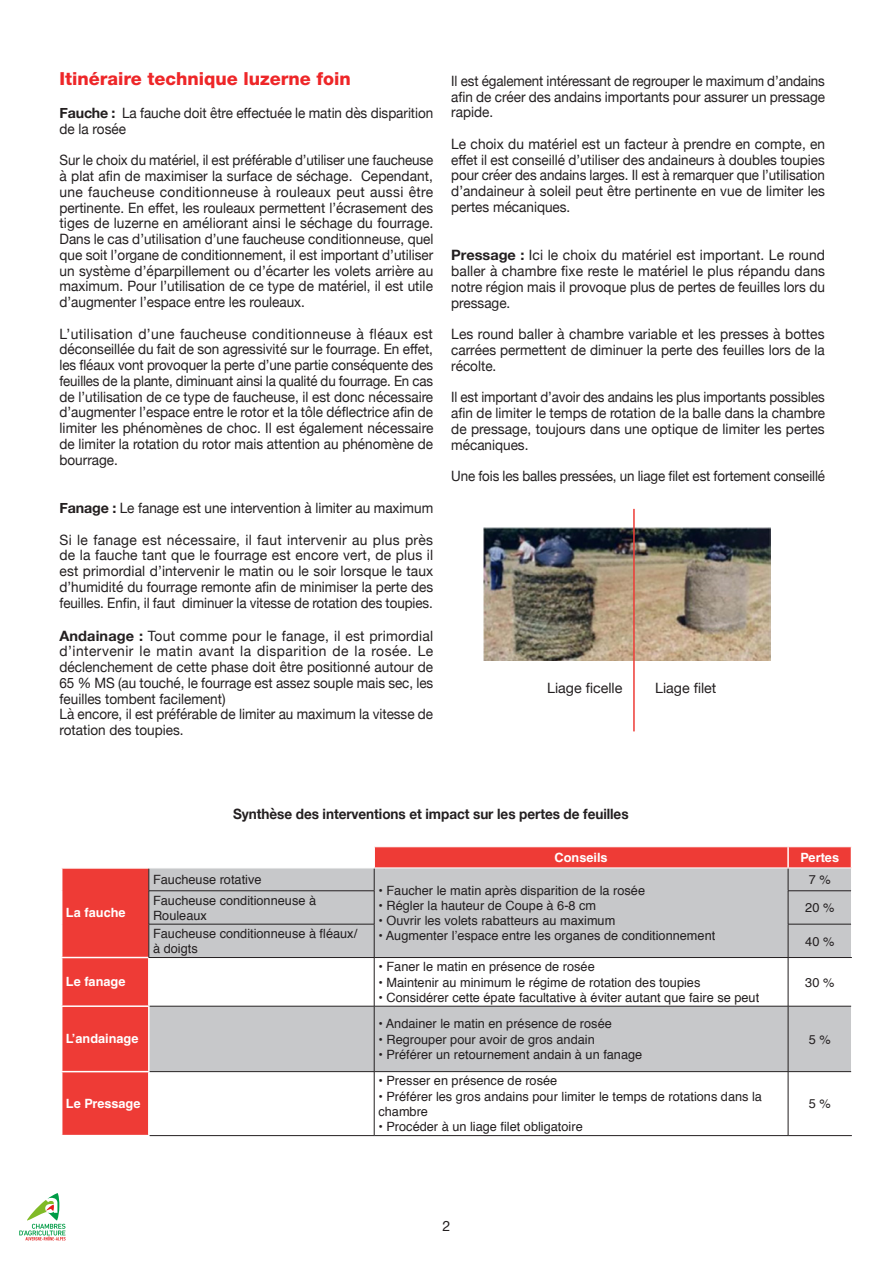
<style>
.page{position:relative;width:893px;height:1263px;background:#fff}
.page>*{position:absolute;margin:0;border:0;box-sizing:border-box;transform-origin:0 0}
.t1{font:800 18px "Helvetica Neue LT Std";color:#ee2628}
.t2{font:14.25px/15.8px "Helvetica Neue";color:#231f20;text-align:justify}
.t3{font:14.25px/15.8px "Helvetica Neue";color:#231f20;text-align:justify;scale:.94 1}
.t4{font:14.25px/15.8px "Helvetica Neue";color:#231f20;text-align:justify;scale:.96 1}
.t5{font:14.25px/15.8px "Helvetica Neue";color:#231f20;scale:.95 1}
.t6{font:14.25px/15.8px "Helvetica Neue";color:#231f20;text-align:justify;scale:.93 1}
.t7{font:700 14.25px "Helvetica Neue";letter-spacing:-.005em;color:#231f20;scale:.95 1}
.t8{font:14.25px "Helvetica Neue LT Std";color:#231f20}
.t9{font:12.75px/15.3px "Helvetica";color:#231f20}
.t10{font:700 12.75px "Helvetica LT Std";color:#fff}
.s1{font-weight:700}
</style>
<div class="page">
<svg style="left:19px;top:1193px;width:47px;height:47px"></svg>
<img style="left:484px;top:528px;width:286px;height:132px">
<hr style="left:633px;top:509px;width:2px;height:222px;background:#ee3b36">
<div style="left:150px;top:868px;width:701px;height:89px;background:#c7c8ca"></div>
<svg style="left:150px;top:958px;width:701px;height:177px"></svg>
<svg style="left:61px;top:868px;width:89px;height:267px;background:#ee4440"></svg>
<hr style="left:149px;top:890px;width:225px;height:1px;background:#231f20">
<hr style="left:149px;top:891px;width:1px;height:33px;background:#231f20">
<hr style="left:374px;top:891px;width:1px;height:33px;background:#231f20">
<hr style="left:788px;top:891px;width:1px;height:33px;background:#231f20">
<hr style="left:149px;top:924px;width:225px;height:1px;background:#231f20">
<hr style="left:149px;top:924px;width:1px;height:33px;background:#231f20">
<hr style="left:374px;top:924px;width:1px;height:33px;background:#231f20">
<hr style="left:788px;top:924px;width:63px;height:1px;background:#231f20">
<hr style="left:788px;top:924px;width:1px;height:33px;background:#231f20">
<svg style="left:374px;top:847px;width:478px;height:44px;background:#d98987"></svg>
<hr style="left:149px;top:957px;width:225px;height:1px;background:#231f20">
<hr style="left:374px;top:957px;width:414px;height:1px;background:#231f20">
<hr style="left:374px;top:958px;width:1px;height:48px;background:#231f20">
<hr style="left:788px;top:957px;width:64px;height:1px;background:#231f20">
<hr style="left:788px;top:958px;width:1px;height:48px;background:#231f20">
<hr style="left:150px;top:1006px;width:224px;height:1px;background:#231f20">
<hr style="left:374px;top:1006px;width:414px;height:1px;background:#231f20">
<hr style="left:374px;top:1006px;width:1px;height:65px;background:#231f20">
<hr style="left:788px;top:1006px;width:63px;height:1px;background:#231f20">
<hr style="left:788px;top:1006px;width:1px;height:65px;background:#231f20">
<hr style="left:150px;top:1071px;width:224px;height:1px;background:#231f20">
<hr style="left:374px;top:1071px;width:414px;height:1px;background:#231f20">
<hr style="left:374px;top:1072px;width:1px;height:63px;background:#231f20">
<hr style="left:788px;top:1071px;width:63px;height:1px;background:#231f20">
<hr style="left:788px;top:1072px;width:1px;height:63px;background:#231f20">
<hr style="left:150px;top:1135px;width:224px;height:1px;background:#231f20">
<hr style="left:374px;top:1135px;width:414px;height:1px;background:#231f20">
<hr style="left:788px;top:1135px;width:64px;height:1px;background:#231f20">
<p class="t1" style="left:60px;top:68px;width:293px">Itinéraire technique luzerne foin</p>
<p class="t5" style="left:60px;top:106px;width:395px"><span class="s1">Fauche :</span> La fauche doit être effectuée le matin dès disparition de la rosée</p>
<p class="t3" style="left:60px;top:153px;width:399px">Sur le choix du matériel, il est préférable d’utiliser une faucheuse à plat afin de maximiser la surface de séchage. Cependant, une faucheuse conditionneuse à rouleaux peut aussi être pertinente. En effet, les rouleaux permettent l’écrasement des tiges de luzerne en améliorant ainsi le séchage du fourrage.<br>Dans le cas d’utilisation d’une faucheuse conditionneuse, quel que soit l’organe de conditionnement, il est important d’utiliser un système d’éparpillement ou d’écarter les volets arrière au maximum. Pour l’utilisation de ce type de matériel, il est utile d’augmenter l’espace entre les rouleaux.</p>
<p class="t2" style="left:60px;top:326px;width:375px">L’utilisation d’une faucheuse conditionneuse à fléaux est déconseillée du fait de son agressivité sur le fourrage. En effet, les fléaux vont provoquer la perte d’une partie conséquente des feuilles de la plante, diminuant ainsi la qualité du fourrage. En cas de l’utilisation de ce type de faucheuse, il est donc nécessaire d’augmenter l’espace entre le rotor et la tôle déflectrice afin de limiter les phénomènes de choc. Il est également nécessaire de limiter la rotation du rotor mais attention au phénomène de bourrage.</p>
<p class="t5" style="left:60px;top:501px;width:395px"><span class="s1">Fanage :</span> Le fanage est une intervention à limiter au maximum</p>
<p class="t2" style="left:60px;top:532px;width:375px">Si le fanage est nécessaire, il faut intervenir au plus près de la fauche tant que le fourrage est encore vert, de plus il est primordial d’intervenir le matin ou le soir lorsque le taux d’humidité du fourrage remonte afin de minimiser la perte des feuilles. Enfin, il faut diminuer la vitesse de rotation des toupies.</p>
<p class="t2" style="left:60px;top:628px;width:375px"><span class="s1">Andainage :</span> Tout comme pour le fanage, il est primordial d’intervenir le matin avant la disparition de la rosée. Le déclenchement de cette phase doit être positionné autour de 65 % MS (au touché, le fourrage est assez souple mais sec, les feuilles tombent facilement)</p>
<p class="t5" style="left:60px;top:707px;width:395px">Là encore, il est préférable de limiter au maximum la vitesse de rotation des toupies.</p>
<p class="t3" style="left:451px;top:74px;width:399px">Il est également intéressant de regrouper le maximum d’andains afin de créer des andains importants pour assurer un pressage rapide.</p>
<p class="t4" style="left:451px;top:137px;width:391px">Le choix du matériel est un facteur à prendre en compte, en effet il est conseillé d’utiliser des andaineurs à doubles toupies pour créer des andains larges. Il est à remarquer que l’utilisation d’andaineur à soleil peut être pertinente en vue de limiter les pertes mécaniques.</p>
<p class="t2" style="left:451px;top:248px;width:375px"><span class="s1">Pressage :</span> Ici le choix du matériel est important. Le round baller à chambre fixe reste le matériel le plus répandu dans notre région mais il provoque plus de pertes de feuilles lors du pressage.</p>
<p class="t2" style="left:451px;top:327px;width:375px">Les round baller à chambre variable et les presses à bottes carrées permettent de diminuer la perte des feuilles lors de la récolte.</p>
<p class="t6" style="left:451px;top:390px;width:403px">Il est important d’avoir des andains les plus importants possibles afin de limiter le temps de rotation de la balle dans la chambre de pressage, toujours dans une optique de limiter les pertes mécaniques.</p>
<p class="t3" style="left:451px;top:469px;width:399px">Une fois les balles pressées, un liage filet est fortement conseillé</p>
<p class="t2" style="left:547px;top:680px;width:77px">Liage ficelle</p>
<p class="t2" style="left:655px;top:680px;width:63px">Liage filet</p>
<p class="t7" style="left:233px;top:802px;width:418px">Synthèse des interventions et impact sur les pertes de feuilles</p>
<p class="t10" style="left:555px;top:850px;width:55px">Conseils</p>
<p class="t10" style="left:800px;top:850px;width:40px">Pertes</p>
<p class="t10" style="left:66px;top:905px;width:61px">La fauche</p>
<p class="t9" style="left:153px;top:872px;width:110px">Faucheuse rotative</p>
<p class="t9" style="left:809px;top:872px;width:23px">7 %</p>
<p class="t9" style="left:378px;top:883px;width:268px">• Faucher le matin après disparition de la rosée</p>
<p class="t9" style="left:378px;top:898px;width:219px">• Régler la hauteur de Coupe à 6-8 cm</p>
<p class="t9" style="left:378px;top:913px;width:238px">• Ouvrir les volets rabatteurs au maximum</p>
<p class="t9" style="left:378px;top:929px;width:338px">• Augmenter l’espace entre les organes de conditionnement</p>
<p class="t9" style="left:153px;top:893px;width:165px">Faucheuse conditionneuse à<br>Rouleaux</p>
<p class="t9" style="left:805px;top:900px;width:31px">20 %</p>
<p class="t9" style="left:153px;top:926px;width:206px">Faucheuse conditionneuse à fléaux/ à doigts</p>
<p class="t9" style="left:805px;top:934px;width:31px">40 %</p>
<p class="t10" style="left:66px;top:974px;width:61px">Le fanage</p>
<p class="t9" style="left:378px;top:959px;width:218px">• Faner le matin en présence de rosée</p>
<p class="t9" style="left:378px;top:975px;width:323px">• Maintenir au minimum le régime de rotation des toupies</p>
<p class="t9" style="left:378px;top:990px;width:382px">• Considérer cette épate facultative à éviter autant que faire se peut</p>
<p class="t9" style="left:805px;top:975px;width:31px">30 %</p>
<p class="t10" style="left:66px;top:1031px;width:74px">L’andainage</p>
<p class="t9" style="left:378px;top:1017px;width:235px">• Andainer le matin en présence de rosée</p>
<p class="t9" style="left:378px;top:1032px;width:218px">• Regrouper pour avoir de gros andain</p>
<p class="t9" style="left:378px;top:1047px;width:265px">• Préférer un retournement andain à un fanage</p>
<p class="t9" style="left:809px;top:1032px;width:23px">5 %</p>
<p class="t10" style="left:66px;top:1096px;width:76px">Le Pressage</p>
<p class="t9" style="left:378px;top:1074px;width:180px">• Presser en présence de rosée</p>
<p class="t9" style="left:378px;top:1089px;width:385px">• Préférer les gros andains pour limiter le temps de rotations dans la chambre</p>
<p class="t9" style="left:378px;top:1119px;width:206px">• Procéder à un liage filet obligatoire</p>
<p class="t9" style="left:809px;top:1097px;width:23px">5 %</p>
<p class="t8" style="left:442px;top:1217px;width:9px">2</p>
</div>
